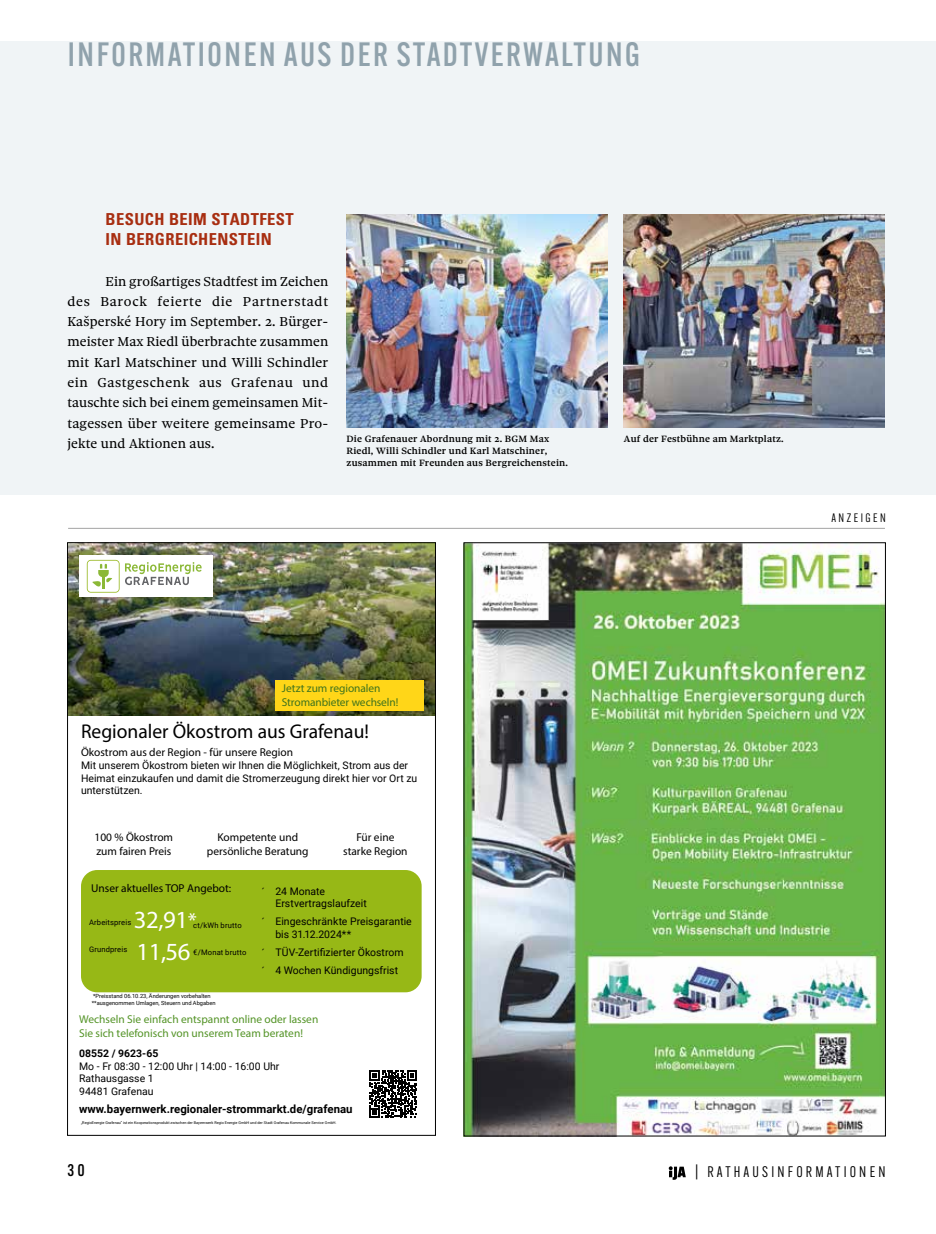
<style>
.page{position:relative;width:936px;height:1234px;background:#fff}
.page>*{position:absolute;margin:0;border:0;box-sizing:border-box;transform-origin:0 0}
.t1{font:500 33px "Alternate Gothic ATF";letter-spacing:.07em;color:#90a2ac}
.t2{font:24.75px/31.2px "Myriad Pro";letter-spacing:-.02em;color:#fff}
.t3{font:19.95px "Myriad Pro";color:#000}
.t4{font:700 condensed 16.5px/20.2px "Univers LT Pro";letter-spacing:.025em;color:#a82e11}
.t5{font:500 16.5px "Alternate Gothic ATF";color:#000}
.t6{font:15px "Alternate Gothic ATF";letter-spacing:.21em;color:#000}
.t7{font:13.8px/20.2px "Sole Serif Text";letter-spacing:.02em;color:#000;text-align:justify}
.t8{font:12px "Alternate Gothic ATF";letter-spacing:.21em;color:#000}
.t9{font:11.4px/13.6px "Myriad Pro";color:#000;text-align:center}
.t10{font:11.4px/13.6px "Myriad Pro";color:#539326}
.t11{font:700 11.4px "Roboto";color:#000}
.t12{font:11.4px/13.6px "Myriad Pro";letter-spacing:-.01em;color:#3f731d}
.t13{font:10.5px/12.6px "Roboto";color:#000}
.t14{font:700 10.5px "Roboto";color:#000}
.t15{font:500 9.75px/12px "Sole Serif Caption";letter-spacing:.02em;color:#000}
.t16{font:7.65px "Roboto";letter-spacing:.02em;color:#000}
.t17{font:5.7px/6.9px "Roboto";color:#000}
.t18{font:3.75px "Roboto";color:#000}
.s1{font-family:"Myriad Pro"}
.s2{font-size:21.9px}
</style>
<div class="page">
<div style="left:0;top:42px;width:935px;height:1093px;background:#f0f4f6"></div>
<div style="left:0;top:495px;width:935px;height:652px;background:#fff"></div>
<svg style="left:668px;top:1166px;width:17px;height:13px"></svg>
<img style="left:465px;top:544px;width:418px;height:589px">
<img style="left:69px;top:544px;width:364px;height:171px">
<div style="left:80px;top:555px;width:133px;height:42px;background:#fff"></div>
<svg style="left:87px;top:559px;width:114px;height:33px"></svg>
<div style="left:81px;top:869px;width:340px;height:123px;background:#97b816;border-radius:16px"></div>
<div style="left:275px;top:679px;width:148px;height:31px;background:#ffd618"></div>
<svg style="left:369px;top:1070px;width:48px;height:47px"></svg>
<hr style="left:68px;top:528px;width:816px;height:1px;background:#000">
<img style="left:346px;top:214px;width:261px;height:213px">
<img style="left:623px;top:214px;width:261px;height:213px">
<h1 class="t1" style="left:68px;top:34px;width:574px">INFORMATIONEN AUS DER STADTVERWALTUNG</h1>
<h3 class="t4" style="left:106px;top:208px;width:189px">BESUCH BEIM STADTFEST<br>IN BERGREICHENSTEIN</h3>
<p class="t7" style="left:67px;top:271px;width:262px;text-indent:38px">Ein großartiges Stadtfest im Zeichen des Barock feierte die Partnerstadt Kašperské Hory im September. 2. Bürger&shy;meister Max Riedl überbrachte zusammen mit Karl Matschiner und Willi Schindler ein Gastgeschenk aus Grafenau und tauschte sich bei einem gemeinsamen Mit&shy;tagessen über weitere gemeinsame Pro&shy;jekte und Aktionen aus.</p>
<p class="t15" style="left:346px;top:433px;width:223px">Die Grafenauer Abordnung mit 2. BGM Max<br>Riedl, Willi Schindler und Karl Matschiner, zusammen mit Freunden aus Bergreichenstein.</p>
<p class="t15" style="left:624px;top:433px;width:161px">Auf der Festbühne am Marktplatz.</p>
<p class="t8" style="left:831px;top:510px;width:56px">ANZEIGEN</p>
<p class="t12" style="left:282px;top:681px;width:118px">Jetzt zum regionalen<br>Stromanbieter wechseln!</p>
<h3 class="t3" style="left:81px;top:719px;width:289px">Regionaler Ökostrom aus Grafenau!</h3>
<p class="t9" style="left:81px;top:745px;width:214px">Ökostrom aus der Region - für unsere Region</p>
<p class="t13" style="left:81px;top:758px;width:338px">Mit unserem Ökostrom bieten wir Ihnen die Möglichkeit, Strom aus der<br>Heimat einzukaufen und damit die Stromerzeugung direkt hier vor Ort zu unterstützen.</p>
<p class="t9" style="left:343px;top:829px;width:66px">Für eine starke Region</p>
<p class="t9" style="left:95px;top:829px;width:80px;text-align:left">100 % Ökostrom zum fairen Preis</p>
<p class="t9" style="left:91px;top:880px;width:142px">Unser aktuelles TOP Angebot:</p>
<p class="t16" style="left:89px;top:916px;width:44px">Arbeitspreis</p>
<p class="t16" style="left:89px;top:943px;width:40px">Grundpreis</p>
<p class="t9" style="left:207px;top:829px;width:103px">Kompetente und persönliche Beratung</p>
<p class="t13" style="left:275px;top:884px;width:93px;text-indent:-14px"><span class="s1">}</span> 24 Monate<br>Erstvertragslaufzeit</p>
<p class="t13" style="left:275px;top:914px;width:138px;text-indent:-14px"><span class="s1">}</span> Eingeschränkte Preisgarantie bis 31.12.2024**</p>
<p class="t13" style="left:261px;top:942px;width:144px;line-height:17.9px"><span class="s1">}</span> TÜV-Zertifizierter Ökostrom <span class="s1">}</span> 4 Wochen Kündigungsfrist</p>
<h2 class="t2" style="left:134px;top:903px;width:64px">32,91<span class="s2">*<br></span>11,56</h2>
<p class="t16" style="left:193px;top:919px;width:50px">ct/kWh brutto</p>
<p class="t16" style="left:193px;top:946px;width:55px">€/Monat brutto</p>
<p class="t17" style="left:92px;top:992px;width:125px">*Preisstand 06.10.23, Änderungen vorbehalten **ausgenommen Umlagen, Steuern und Abgaben</p>
<p class="t10" style="left:79px;top:1012px;width:241px">Wechseln Sie einfach entspannt online oder lassen<br>Sie sich telefonisch von unserem Team beraten!</p>
<p class="t14" style="left:79px;top:1045px;width:81px">08552 / 9623-65</p>
<p class="t13" style="left:79px;top:1058px;width:202px">Mo - Fr 08:30 - 12:00 Uhr | 14:00 - 16:00 Uhr<br>Rathausgasse 1<br>94481 Grafenau</p>
<p class="t11" style="left:79px;top:1100px;width:275px">www.bayernwerk.regionaler-strommarkt.de/grafenau</p>
<p class="t18" style="left:81px;top:1119px;width:257px">„RegioEnergie Grafenau“ ist ein Kooperationsprodukt zwischen der Bayernwerk Regio Energie GmbH und der Stadt Grafenau Kommunale Service GmbH.</p>
<h3 class="t5" style="left:68px;top:1159px;width:19px">30</h3>
<h3 class="t6" style="left:694px;top:1162px;width:193px">| RATHAUSINFORMATIONEN</h3>
</div>
